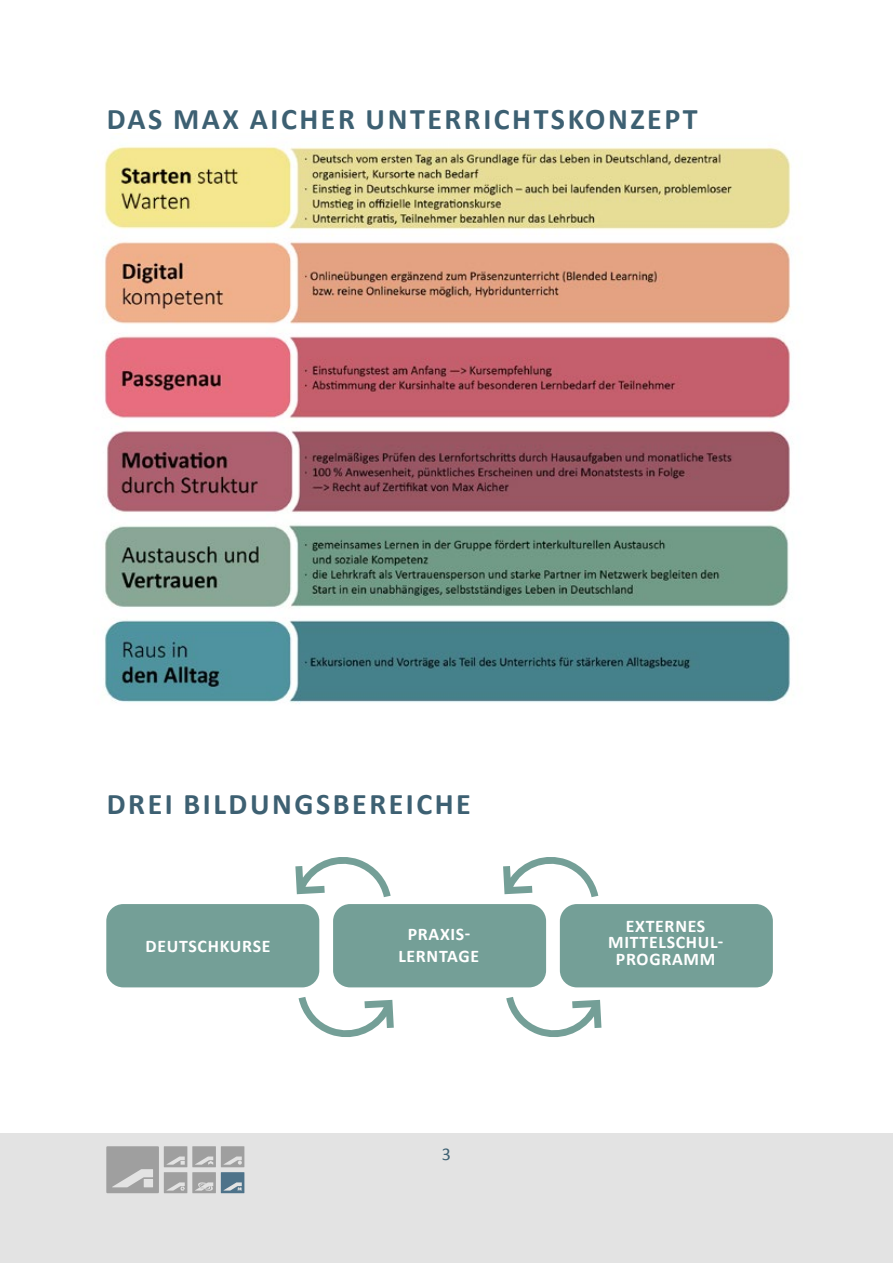
<style>
.page{position:relative;width:893px;height:1263px;background:#fff}
.page>*{position:absolute;margin:0;border:0;box-sizing:border-box;transform-origin:0 0}
.t1{font:700 30px "Calibri";letter-spacing:.085em;color:#3d6072}
.t2{font:18px "Calibri";color:#3d6072}
.t3{font:700 17.85px/16.5px "Calibri";letter-spacing:.04em;color:#fff;text-align:center}
</style>
<div class="page">
<div style="left:0;top:1133px;width:893px;height:130px;background:#e3e3e3"></div>
<svg style="left:106px;top:1146px;width:138px;height:47px"></svg>
<div style="left:333px;top:904px;width:213px;height:83px;background:#749f97;border-radius:17px"></div>
<div style="left:560px;top:904px;width:213px;height:83px;background:#749f97;border-radius:17px"></div>
<svg style="left:503px;top:857px;width:95px;height:40px"></svg>
<svg style="left:295px;top:857px;width:96px;height:40px"></svg>
<svg style="left:299px;top:997px;width:95px;height:40px"></svg>
<svg style="left:506px;top:997px;width:95px;height:40px"></svg>
<img style="left:103px;top:133px;width:690px;height:571px">
<div style="left:106px;top:904px;width:213px;height:83px;background:#749f97;border-radius:17px"></div>
<h1 class="t1" style="left:107px;top:98px;width:592px">DAS MAX AICHER UNTERRICHTSKONZEPT</h1>
<h1 class="t1" style="left:107px;top:783px;width:365px">DREI BILDUNGSBEREICHE</h1>
<p class="t3" style="left:146px;top:937px;width:126px">DEUTSCHKURSE</p>
<p class="t3" style="left:398px;top:923px;width:82px;line-height:21.3px">PRAXIS-<br>LERNTAGE</p>
<p class="t2" style="left:442px;top:1141px;width:11px">3</p>
<p class="t3" style="left:608px;top:917px;width:117px">EXTERNES<br>MITTELSCHUL-<br>PROGRAMM</p>
</div>
